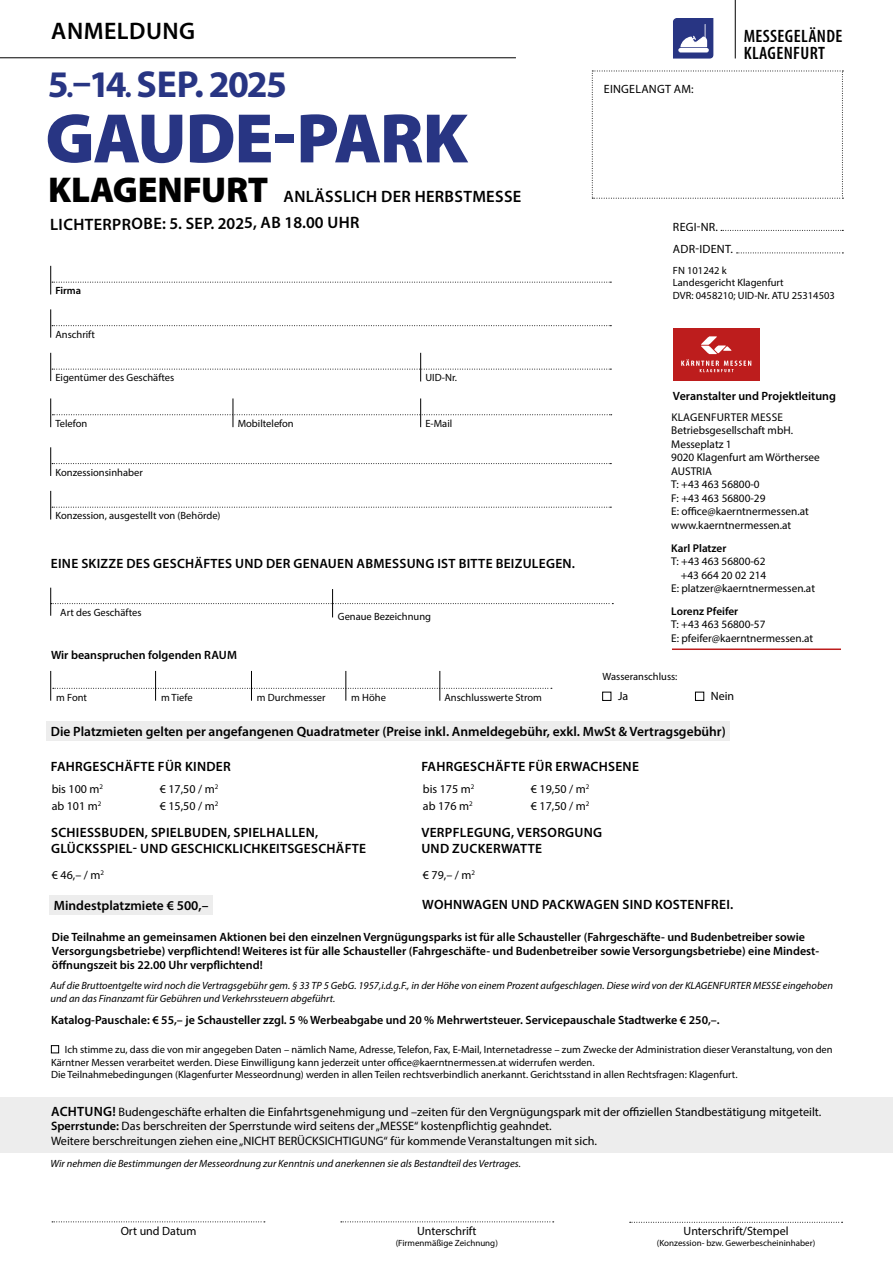
<style>
.page{position:relative;width:893px;height:1263px;background:#fff}
.page>*{position:absolute;margin:0;border:0;box-sizing:border-box;transform-origin:0 0}
.t1{font:900 70.8px "Myriad Pro";letter-spacing:-.02em;color:#283583}
.t2{font:700 37.65px "Myriad Pro";letter-spacing:-.045em;color:#283583}
.t3{font:900 36px "Myriad Pro";letter-spacing:-.01em;color:#000}
.t4{font:600 24px "Myriad Pro";letter-spacing:.02em;color:#000}
.t5{font:600 condensed 18px/16.8px "Myriad Pro";letter-spacing:.02em;color:#000}
.t6{font:600 16.5px "Myriad Pro";letter-spacing:.02em;color:#000}
.t7{font:600 13.5px/15.9px "Myriad Pro";letter-spacing:.02em;color:#000}
.t8{font:600 13.5px "Myriad Pro";color:#000}
.t9{font:12.15px/14.7px "Myriad Pro";color:#000}
.t10{font:600 12px/14.4px "Myriad Pro";color:#000}
.t11{font:12px "Myriad Pro";color:#000}
.t12{font:12px/22.5px "Myriad Pro";letter-spacing:.02em;color:#000}
.t13{font:11.25px/13.5px "Myriad Pro";color:#000}
.t14{font:600 11.25px "Myriad Pro";color:#000}
.t15{font:10.5px/12.6px "Myriad Pro";color:#000}
.t16{font:italic 10.5px/12.6px "Myriad Pro";color:#000}
.t17{font:600 10.5px "Myriad Pro";color:#000}
.t18{font:9px "Myriad Pro";color:#000}
.s1{font-size:28.05px}
.s2{font-weight:600;font-size:13.5px}
.s3{font-weight:600}
</style>
<div class="page">
<div style="left:0;top:1097px;width:893px;height:56px;background:#ededed"></div>
<svg style="left:50px;top:266px;width:561px;height:28px"></svg>
<svg style="left:721px;top:230px;width:122px;height:1px"></svg>
<svg style="left:737px;top:253px;width:106px;height:1px"></svg>
<svg style="left:50px;top:309px;width:561px;height:29px"></svg>
<svg style="left:53px;top:688px;width:499px;height:1px"></svg>
<hr style="left:50px;top:671px;width:1px;height:30px;background:#000">
<svg style="left:50px;top:588px;width:563px;height:29px"></svg>
<hr style="left:155px;top:671px;width:1px;height:30px;background:#000">
<hr style="left:251px;top:671px;width:1px;height:30px;background:#000">
<svg style="left:50px;top:491px;width:561px;height:28px"></svg>
<svg style="left:52px;top:1221px;width:213px;height:1px"></svg>
<svg style="left:341px;top:1221px;width:213px;height:1px"></svg>
<svg style="left:630px;top:1222px;width:213px;height:1px"></svg>
<svg style="left:50px;top:353px;width:561px;height:28px"></svg>
<hr style="left:735px;top:0;width:1px;height:58px;background:#000">
<hr style="left:0;top:58px;width:516px;height:1px;background:#000">
<hr style="left:672px;top:648px;width:169px;height:2px;background:#bd1d1d">
<div style="left:47px;top:721px;width:683px;height:20px;background:#ededed"></div>
<hr style="left:440px;top:671px;width:1px;height:30px;background:#000">
<hr style="left:346px;top:671px;width:1px;height:30px;background:#000">
<div style="left:50px;top:895px;width:163px;height:20px;background:#ededed"></div>
<svg style="left:592px;top:71px;width:251px;height:128px"></svg>
<svg style="left:50px;top:398px;width:562px;height:29px"></svg>
<svg style="left:50px;top:447px;width:561px;height:29px"></svg>
<svg style="left:673px;top:18px;width:41px;height:41px"></svg>
<div style="left:673px;top:328px;width:87px;height:52px;background:#bd1d1d"></div>
<svg style="left:681px;top:336px;width:70px;height:36px"></svg>
<h3 class="t4" style="left:51px;top:16px;width:145px">ANMELDUNG</h3>
<h2 class="t2" style="left:48px;top:60px;width:241px">5<span class="s1">.</span>–14<span class="s1">.</span> SEP. 2025</h2>
<h1 class="t1" style="left:45px;top:91px;width:424px">GAUDE-PARK</h1>
<h3 class="t3" style="left:48px;top:166px;width:222px">KLAGENFURT</h3>
<h3 class="t6" style="left:284px;top:186px;width:239px">ANLÄSSLICH DER HERBSTMESSE</h3>
<h3 class="t6" style="left:50px;top:215px;width:311px;rotate:-1deg">LICHTERPROBE: 5. SEP. 2025, AB 18.00 UHR</h3>
<p class="t17" style="left:55px;top:284px;width:27px">Firma</p>
<p class="t15" style="left:55px;top:328px;width:41px">Anschrift</p>
<p class="t15" style="left:55px;top:371px;width:120px">Eigentümer des Geschäftes</p>
<p class="t15" style="left:425px;top:371px;width:33px">UID-Nr.</p>
<p class="t15" style="left:55px;top:417px;width:33px">Telefon</p>
<p class="t15" style="left:238px;top:417px;width:58px">Mobiltelefon</p>
<p class="t15" style="left:425px;top:417px;width:28px">E-Mail</p>
<p class="t15" style="left:55px;top:466px;width:89px">Konzessionsinhaber</p>
<p class="t15" style="left:55px;top:509px;width:167px">Konzession, ausgestellt von (Behörde)</p>
<p class="t7" style="left:51px;top:555px;width:526px">EINE SKIZZE DES GESCHÄFTES UND DER GENAUEN ABMESSUNG IST BITTE BEIZULEGEN.</p>
<p class="t15" style="left:60px;top:606px;width:83px">Art des Geschäftes</p>
<p class="t15" style="left:338px;top:610px;width:95px">Genaue Bezeichnung</p>
<p class="t10" style="left:51px;top:647px;width:187px">Wir beanspruchen folgenden RAUM</p>
<p class="t15" style="left:56px;top:691px;width:32px">m Font</p>
<p class="t15" style="left:161px;top:691px;width:33px">m Tiefe</p>
<p class="t15" style="left:257px;top:691px;width:70px">m Durchmesser</p>
<p class="t15" style="left:351px;top:691px;width:36px">m Höhe</p>
<p class="t15" style="left:445px;top:691px;width:99px">Anschlusswerte Strom</p>
<p class="t12" style="left:604px;top:77px;width:91px">EINGELANGT AM:</p>
<h3 class="t5" style="left:744px;top:28px;width:100px">MESSEGELÄNDE<br>KLAGENFURT</h3>
<p class="t12" style="left:673px;top:215px;width:61px">REGI-NR.<br>ADR-IDENT.</p>
<p class="t15" style="left:673px;top:264px;width:163px">FN 101242 k<br>Landesgericht Klagenfurt<br>DVR: 0458210; UID-Nr. ATU 25314503</p>
<p class="t10" style="left:673px;top:388px;width:165px">Veranstalter und Projektleitung</p>
<p class="t13" style="left:671px;top:410px;width:150px">KLAGENFURTER MESSE<br>Betriebsgesellschaft mbH.<br>Messeplatz 1<br>9020 Klagenfurt am Wörthersee<br>AUSTRIA<br>T: +43 463 56800-0<br>F: +43 463 56800-29<br>E: office@kaerntnermessen.at www.kaerntnermessen.at</p>
<p class="t14" style="left:671px;top:541px;width:57px">Karl Platzer</p>
<p class="t13" style="left:671px;top:555px;width:96px">T: +43 463 56800-62</p>
<p class="t13" style="left:681px;top:568px;width:87px">+43 664 20 02 214</p>
<p class="t13" style="left:671px;top:582px;width:145px">E: platzer@kaerntnermessen.at</p>
<p class="t14" style="left:671px;top:604px;width:69px">Lorenz Pfeifer</p>
<p class="t13" style="left:671px;top:618px;width:143px">T: +43 463 56800-57<br>E: pfeifer@kaerntnermessen.at</p>
<p class="t15" style="left:603px;top:670px;width:76px">Wasseranschluss:</p>
<p class="t11" style="left:602px;top:689px;width:28px">■ Ja</p>
<p class="t11" style="left:695px;top:689px;width:41px">■ Nein</p>
<p class="t8" style="left:51px;top:722px;width:677px">Die Platzmieten gelten per angefangenen Quadratmeter (Preise inkl. Anmeldegebühr, exkl. MwSt &amp; Vertragsgebühr)</p>
<p class="t7" style="left:51px;top:758px;width:181px">FAHRGESCHÄFTE FÜR KINDER</p>
<p class="t7" style="left:421px;top:758px;width:219px">FAHRGESCHÄFTE FÜR ERWACHSENE</p>
<p class="t11" style="left:52px;top:782px;width:53px">bis 100 m<sup>2</sup></p>
<p class="t11" style="left:160px;top:782px;width:60px">€ 17,50 / m<sup>2</sup></p>
<p class="t11" style="left:52px;top:798px;width:51px">ab 101 m<sup>2</sup></p>
<p class="t11" style="left:160px;top:798px;width:60px">€ 15,50 / m<sup>2</sup></p>
<p class="t11" style="left:423px;top:782px;width:53px">bis 175 m<sup>2</sup></p>
<p class="t11" style="left:531px;top:782px;width:60px">€ 19,50 / m<sup>2</sup></p>
<p class="t11" style="left:423px;top:798px;width:51px">ab 176 m<sup>2</sup></p>
<p class="t11" style="left:531px;top:798px;width:60px">€ 17,50 / m<sup>2</sup></p>
<p class="t7" style="left:51px;top:824px;width:317px">SCHIESSBUDEN, SPIELBUDEN, SPIELHALLEN,<br>GLÜCKSSPIEL- UND GESCHICKLICHKEITSGESCHÄFTE</p>
<p class="t11" style="left:52px;top:867px;width:54px">€ 46,– / m<sup>2</sup></p>
<p class="t7" style="left:421px;top:824px;width:182px">VERPFLEGUNG, VERSORGUNG<br>UND ZUCKERWATTE</p>
<p class="t11" style="left:423px;top:867px;width:54px">€ 79,– / m<sup>2</sup></p>
<p class="t8" style="left:54px;top:897px;width:156px">Mindestplatzmiete € 500,–</p>
<p class="t7" style="left:422px;top:896px;width:313px">WOHNWAGEN UND PACKWAGEN SIND KOSTENFREI.</p>
<p class="t10" style="left:52px;top:929px;width:769px">Die Teilnahme an gemeinsamen Aktionen bei den einzelnen Vergnügungsparks ist für alle Schausteller (Fahrgeschäfte- und Budenbetreiber sowie<br>Versorgungsbetriebe) verpflichtend! Weiteres ist für alle Schausteller (Fahrgeschäfte- und Budenbetreiber sowie Versorgungsbetriebe) eine Mindest&shy;öffnungszeit bis 22.00 Uhr verpflichtend!</p>
<p class="t16" style="left:50px;top:979px;width:784px">Auf die Bruttoentgelte wird noch die Vertragsgebühr gem. § 33 TP 5 GebG. 1957,i.d.g.F., in der Höhe von einem Prozent aufgeschlagen. Diese wird von der KLAGENFURTER MESSE eingehoben und an das Finanzamt für Gebühren und Verkehrssteuern abgeführt.</p>
<p class="t10" style="left:51px;top:1012px;width:670px">Katalog-Pauschale: € 55,– je Schausteller zzgl. 5 % Werbeabgabe und 20 % Mehrwertsteuer. Servicepauschale Stadtwerke € 250,–.</p>
<p class="t15" style="left:51px;top:1043px;width:783px">■ Ich stimme zu, dass die von mir angegeben Daten – nämlich Name, Adresse, Telefon, Fax, E-Mail, Internetadresse – zum Zwecke der Administration dieser Veranstaltung, von den<br>Kärntner Messen verarbeitet werden. Diese Einwilligung kann jederzeit unter office@kaerntnermessen.at widerrufen werden.<br>Die Teilnahmebedingungen (Klagenfurter Messeordnung) werden in allen Teilen rechtsverbindlich anerkannt. Gerichtsstand in allen Rechtsfragen: Klagenfurt.</p>
<p class="t9" style="left:51px;top:1104px;width:772px"><span class="s2">ACHTUNG!</span> Budengeschäfte erhalten die Einfahrtsgenehmigung und –zeiten für den Vergnügungspark mit der offiziellen Standbestätigung mitgeteilt.<br><span class="s3">Sperrstunde:</span> Das berschreiten der Sperrstunde wird seitens der „MESSE“ kostenpflichtig geahndet.<br>Weitere berschreitungen ziehen eine „NICHT BERÜCKSICHTIGUNG“ für kommende Veranstaltungen mit sich.</p>
<p class="t16" style="left:50px;top:1156px;width:472px">Wir nehmen die Bestimmungen der Messeordnung zur Kenntnis und anerkennen sie als Bestandteil des Vertrages.</p>
<p class="t11" style="left:121px;top:1224px;width:77px">Ort und Datum</p>
<p class="t11" style="left:417px;top:1224px;width:61px">Unterschrift</p>
<p class="t18" style="left:396px;top:1237px;width:104px">(Firmenmäßige Zeichnung)</p>
<p class="t11" style="left:684px;top:1224px;width:106px">Unterschrift/Stempel</p>
<p class="t18" style="left:657px;top:1237px;width:160px">(Konzession- bzw. Gewerbescheininhaber)</p>
</div>
